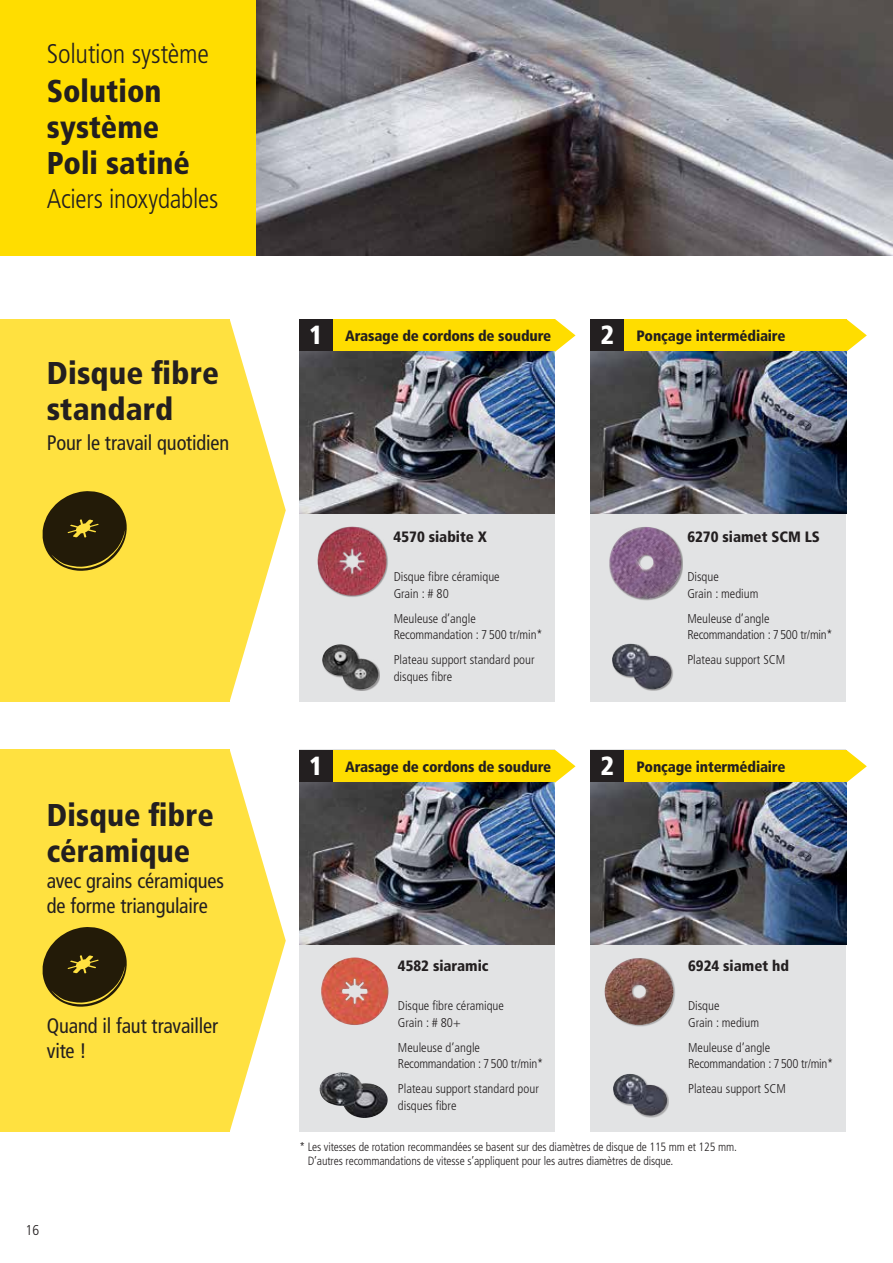
<style>
.page{position:relative;width:893px;height:1263px;background:#fff}
.page>*{position:absolute;margin:0;border:0;box-sizing:border-box;transform-origin:0 0}
.t1{font:900 condensed 31.5px/36px "Frutiger LT Pro";letter-spacing:.005em;color:#231f20}
.t2{font:300 condensed 27px "Frutiger LT Pro";letter-spacing:-.01em;color:#231f20}
.t3{font:900 condensed 26.25px "Frutiger LT Std";color:#fff}
.t4{font:condensed 21px/25.5px "Frutiger LT Pro";letter-spacing:-.005em;color:#231f20}
.t5{font:900 condensed 15px "Frutiger LT Pro";letter-spacing:-.01em;color:#231f20}
.t6{font:300 condensed 14.25px "Frutiger LT Std";color:#231f20}
.t7{font:300 condensed 12.75px/16.5px "Frutiger LT Pro";color:#231f20}
.t8{font:300 condensed 12.75px/16.5px "Frutiger LT Pro";letter-spacing:-.02em;color:#231f20}
.t9{font:300 condensed 12px/14.4px "Frutiger LT Pro";letter-spacing:-.01em;color:#231f20}
</style>
<div class="page">
<img style="left:255px;top:0;width:638px;height:255px">
<div style="left:0;top:0;width:255px;height:255px;background:#fd0"></div>
<div style="left:299px;top:352px;width:256px;height:350px;background:#e2e3e4"></div>
<svg style="left:555px;top:319px;width:21px;height:33px"></svg>
<div style="left:333px;top:319px;width:222px;height:33px;background:#fd0"></div>
<div style="left:299px;top:319px;width:34px;height:33px;background:#231f20"></div>
<img style="left:299px;top:352px;width:256px;height:161px">
<div style="left:299px;top:750px;width:256px;height:382px;background:#e2e3e4"></div>
<svg style="left:555px;top:750px;width:21px;height:33px"></svg>
<div style="left:333px;top:750px;width:222px;height:33px;background:#fd0"></div>
<div style="left:299px;top:750px;width:34px;height:33px;background:#231f20"></div>
<img style="left:299px;top:783px;width:256px;height:161px">
<div style="left:591px;top:319px;width:255px;height:383px;background:#e2e3e4"></div>
<svg style="left:846px;top:319px;width:21px;height:33px"></svg>
<div style="left:624px;top:319px;width:222px;height:33px;background:#fd0"></div>
<div style="left:591px;top:319px;width:33px;height:33px;background:#231f20"></div>
<img style="left:591px;top:352px;width:255px;height:161px">
<div style="left:591px;top:750px;width:255px;height:382px;background:#e2e3e4"></div>
<svg style="left:846px;top:750px;width:21px;height:33px"></svg>
<div style="left:624px;top:750px;width:222px;height:33px;background:#fd0"></div>
<div style="left:591px;top:750px;width:33px;height:33px;background:#231f20"></div>
<img style="left:591px;top:783px;width:255px;height:161px">
<div style="left:605px;top:958px;width:70px;height:68px;background:#231f20;opacity:.3"></div>
<img style="left:605px;top:958px;width:68px;height:67px">
<div style="left:613px;top:1074px;width:56px;height:43px;background:#231f20;opacity:.3"></div>
<img style="left:613px;top:1074px;width:55px;height:42px">
<div style="left:322px;top:644px;width:58px;height:47px;background:#231f20;opacity:.4"></div>
<img style="left:322px;top:644px;width:57px;height:45px">
<div style="left:612px;top:644px;width:61px;height:47px;background:#231f20;opacity:.4"></div>
<img style="left:612px;top:643px;width:60px;height:47px">
<div style="left:609px;top:527px;width:74px;height:73px;background:#231f20;opacity:.4"></div>
<img style="left:609px;top:532px;width:48px;height:67px">
<img style="left:321px;top:957px;width:68px;height:68px">
<div style="left:0;top:319px;width:230px;height:383px;background:#ffe140"></div>
<svg style="left:230px;top:320px;width:56px;height:380px"></svg>
<div style="left:0;top:749px;width:230px;height:383px;background:#ffe140"></div>
<svg style="left:230px;top:751px;width:56px;height:380px"></svg>
<div style="left:318px;top:527px;width:70px;height:70px;background:#231f20;opacity:.4"></div>
<img style="left:317px;top:527px;width:70px;height:69px">
<img style="left:323px;top:1072px;width:19px;height:9px">
<svg style="left:43px;top:491px;width:84px;height:80px"></svg>
<svg style="left:43px;top:927px;width:84px;height:80px"></svg>
<h2 class="t2" style="left:47px;top:38px;width:164px">Solution système</h2>
<h1 class="t1" style="left:47px;top:73px;width:145px">Solution système<br>Poli satiné</h1>
<h2 class="t2" style="left:47px;top:183px;width:173px">Aciers inoxydables</h2>
<h1 class="t1" style="left:47px;top:355px;width:174px">Disque fibre standard</h1>
<h3 class="t4" style="left:47px;top:430px;width:184px">Pour le travail quotidien</h3>
<h1 class="t1" style="left:47px;top:797px;width:168px">Disque fibre céramique</h1>
<h3 class="t4" style="left:47px;top:868px;width:179px">avec grains céramiques de forme triangulaire</h3>
<h3 class="t4" style="left:47px;top:1013px;width:173px">Quand il faut travailler vite !</h3>
<p class="t6" style="left:26px;top:1222px;width:15px">16</p>
<h3 class="t3" style="left:309px;top:320px;width:15px">1</h3>
<p class="t5" style="left:345px;top:327px;width:207px">Arasage de cordons de soudure</p>
<h3 class="t3" style="left:600px;top:320px;width:15px">2</h3>
<p class="t5" style="left:637px;top:327px;width:150px">Ponçage intermédiaire</p>
<p class="t5" style="left:394px;top:528px;width:95px">4570 siabite X</p>
<p class="t7" style="left:394px;top:569px;width:108px">Disque fibre céramique<br>Grain : # 80</p>
<p class="t7" style="left:394px;top:610px;width:150px">Meuleuse d’angle<br>Recommandation : 7500 tr/min*</p>
<p class="t7" style="left:394px;top:652px;width:142px">Plateau support standard pour disques fibre</p>
<h3 class="t3" style="left:309px;top:750px;width:15px">1</h3>
<p class="t5" style="left:345px;top:758px;width:207px">Arasage de cordons de soudure</p>
<p class="t5" style="left:687px;top:528px;width:134px">6270 siamet SCM LS</p>
<p class="t7" style="left:687px;top:569px;width:73px">Disque<br>Grain : medium</p>
<p class="t8" style="left:687px;top:610px;width:147px">Meuleuse d’angle<br>Recommandation : 7500 tr/min*</p>
<p class="t7" style="left:687px;top:652px;width:99px">Plateau support SCM</p>
<h3 class="t3" style="left:600px;top:750px;width:15px">2</h3>
<p class="t5" style="left:637px;top:757px;width:150px">Ponçage intermédiaire</p>
<p class="t5" style="left:398px;top:956px;width:92px">4582 siaramic</p>
<p class="t7" style="left:398px;top:997px;width:108px">Disque fibre céramique<br>Grain : # 80+</p>
<p class="t8" style="left:398px;top:1039px;width:147px">Meuleuse d’angle<br>Recommandation : 7500 tr/min*</p>
<p class="t7" style="left:398px;top:1080px;width:142px">Plateau support standard pour disques fibre</p>
<p class="t9" style="left:308px;top:1139px;width:431px;text-indent:-8px">* Les vitesses de rotation recommandées se basent sur des diamètres de disque de 115 mm et 125 mm.<br>D’autres recommandations de vitesse s’appliquent pour les autres diamètres de disque.</p>
<p class="t5" style="left:688px;top:956px;width:102px">6924 siamet hd</p>
<p class="t7" style="left:688px;top:997px;width:73px">Disque<br>Grain : medium</p>
<p class="t8" style="left:688px;top:1039px;width:147px">Meuleuse d’angle<br>Recommandation : 7500 tr/min*</p>
<p class="t7" style="left:688px;top:1080px;width:99px">Plateau support SCM</p>
</div>
